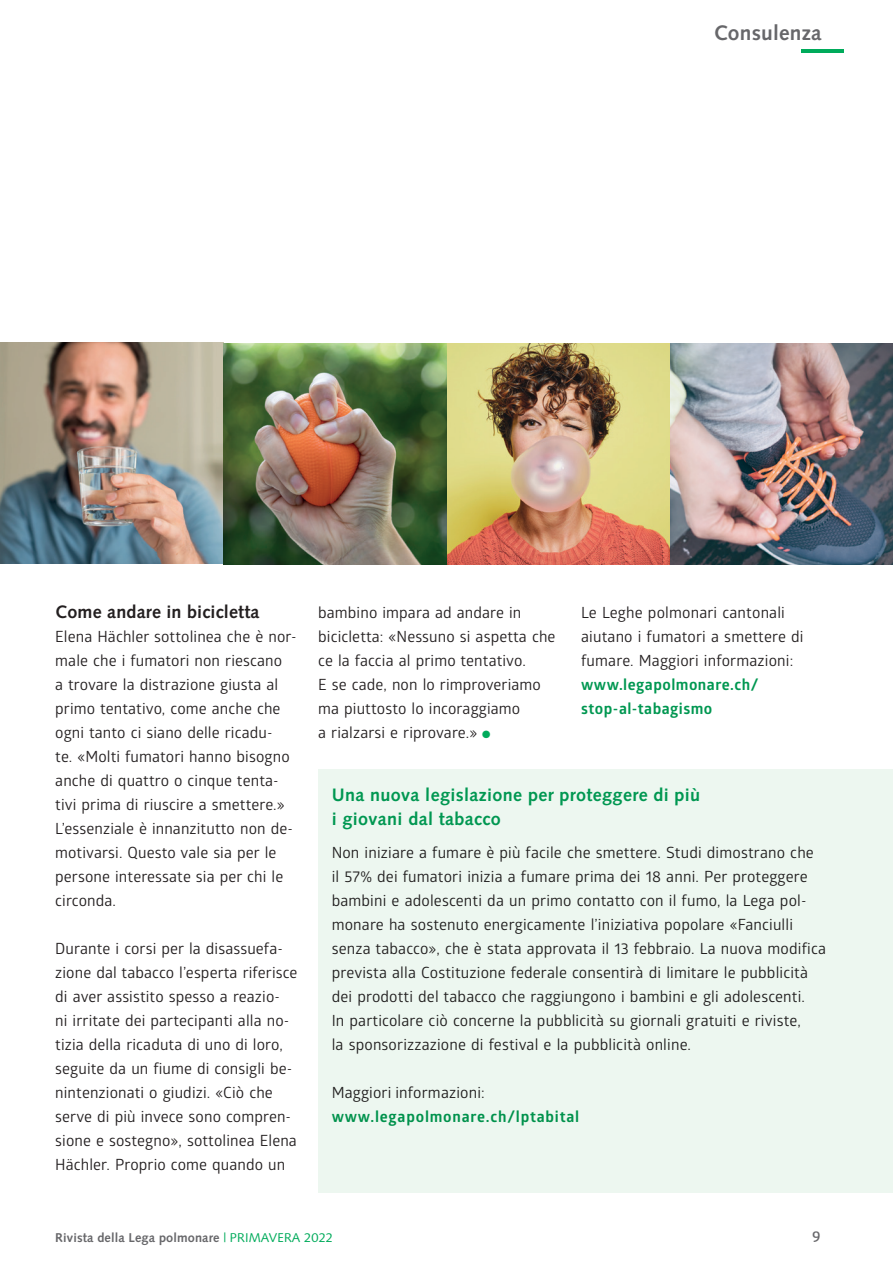
<style>
.page{position:relative;width:893px;height:1263px;background:#fff}
.page>*{position:absolute;margin:0;border:0;box-sizing:border-box;transform-origin:0 0}
.t1{font:700 21px "Syntax";letter-spacing:.01em;color:#67676a}
.t2{font:700 18px/24px "Syntax";letter-spacing:.02em;color:#009751}
.t3{font:700 18px "Syntax";letter-spacing:.01em;color:#231f20}
.t4{font:15.45px/24px "Glober";letter-spacing:.005em;color:#231f20}
.t5{font:700 15.45px "Glober";letter-spacing:.05em;color:#009751}
.t6{font:600 15.45px "Glober";color:#67676a}
.t7{font:700 12.75px "Syntax";letter-spacing:.01em;color:#67676a}
.s1{color:#00ab5b}
.s2{font-weight:700;color:#009751}
.s3{font-weight:400;color:#00ab5b}
</style>
<div class="page">
<hr style="left:801px;top:49px;width:43px;height:4px;background:#00ab5b">
<div style="left:318px;top:770px;width:575px;height:423px;background:#edf7f0"></div>
<img style="left:0;top:342px;width:893px;height:222px">
<p class="t1" style="left:714px;top:21px;width:110px">Consulenza</p>
<p class="t3" style="left:55px;top:601px;width:206px">Come andare in bicicletta</p>
<p class="t4" style="left:55px;top:623px;width:243px">Elena Hächler sottolinea che è nor&shy;male che i fumatori non riescano<br>a trovare la distrazione giusta al primo tentativo, come anche che ogni tanto ci siano delle ricadu-<br>te. «Molti fumatori hanno bisogno anche di quattro o cinque tenta&shy;tivi prima di riuscire a smettere.»<br>L’essenziale è innanzitutto non de&shy;motivarsi. Questo vale sia per le persone interessate sia per chi le circonda.</p>
<p class="t4" style="left:55px;top:935px;width:244px">Durante i corsi per la disassuefa&shy;zione dal tabacco l’esperta riferisce di aver assistito spesso a reazio-<br>ni irritate dei partecipanti alla no&shy;tizia della ricaduta di uno di loro, seguite da un fiume di consigli be&shy;nintenzionati o giudizi. «Ciò che serve di più invece sono compren&shy;sione e sostegno», sottolinea Elena Hächler. Proprio come quando un</p>
<p class="t4" style="left:318px;top:599px;width:239px">bambino impara ad andare in bicicletta: «Nessuno si aspetta che ce la faccia al primo tentativo.<br>E se cade, non lo rimproveriamo ma piuttosto lo incoraggiamo<br>a rialzarsi e riprovare.» <span class="s1">●</span></p>
<p class="t4" style="left:581px;top:599px;width:224px">Le Leghe polmonari cantonali aiutano i fumatori a smettere di fumare. Maggiori informazioni: <span class="s2">www.legapolmonare.ch/ stop-al-tabagismo</span></p>
<p class="t2" style="left:332px;top:783px;width:370px">Una nuova legislazione per proteggere di più i giovani dal tabacco</p>
<p class="t4" style="left:332px;top:839px;width:496px">Non iniziare a fumare è più facile che smettere. Studi dimostrano che<br>il 57% dei fumatori inizia a fumare prima dei 18 anni. Per proteggere bambini e adolescenti da un primo contatto con il fumo, la Lega pol&shy;monare ha sostenuto energicamente l’iniziativa popolare «Fanciulli senza tabacco», che è stata approvata il 13 febbraio. La nuova modifica prevista alla Costituzione federale consentirà di limitare le pubblicità dei prodotti del tabacco che raggiungono i bambini e gli adolescenti.<br>In particolare ciò concerne la pubblicità su giornali gratuiti e riviste,<br>la sponsorizzazione di festival e la pubblicità online.</p>
<p class="t4" style="left:332px;top:1079px;width:155px">Maggiori informazioni:</p>
<p class="t5" style="left:332px;top:1105px;width:249px">www.legapolmonare.ch/lptabital</p>
<p class="t7" style="left:55px;top:1230px;width:279px">Rivista della Lega polmonare <span class="s3">| PRIMAVERA 2022</span></p>
<p class="t6" style="left:812px;top:1225px;width:10px">9</p>
</div>
